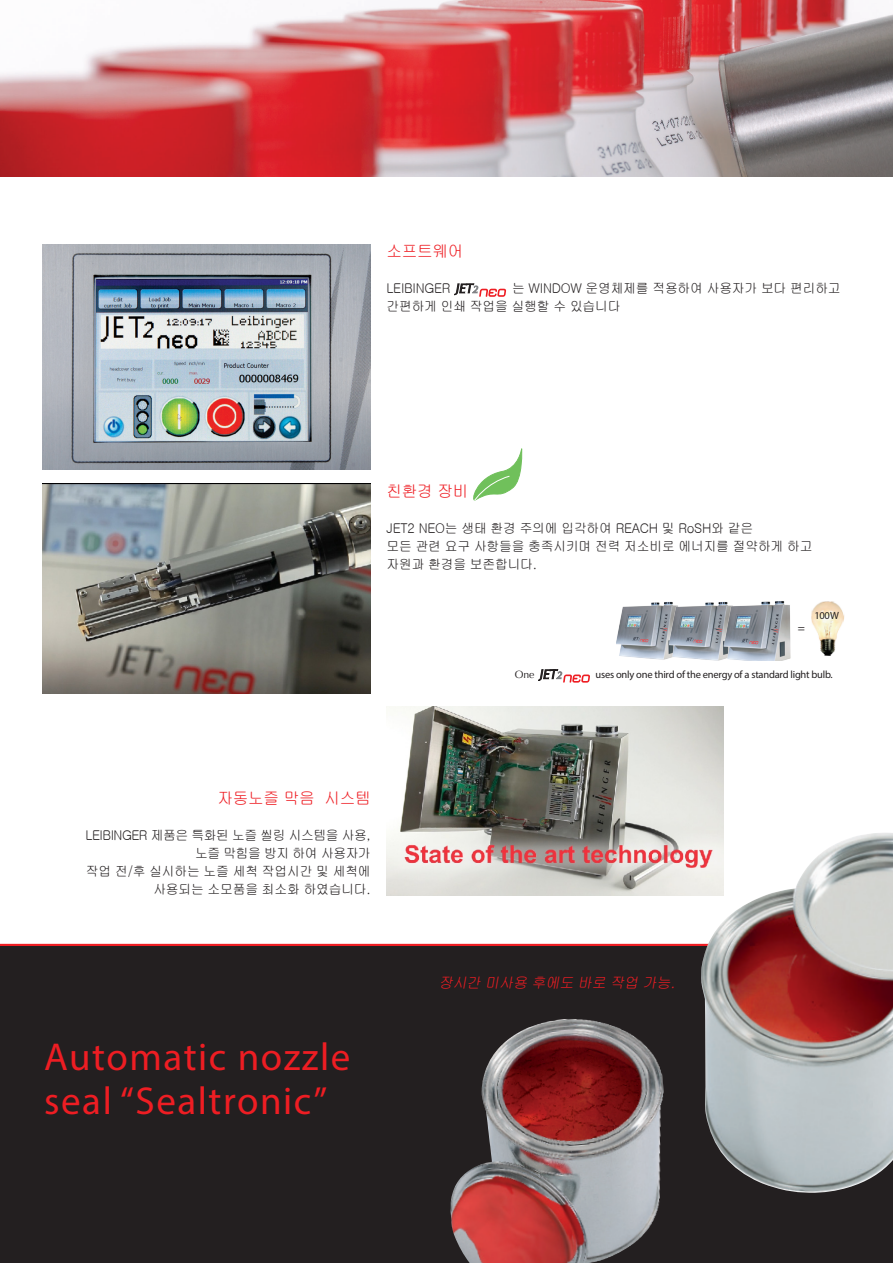
<style>
.page{position:relative;width:893px;height:1263px;background:#fff}
.page>*{position:absolute;margin:0;border:0;box-sizing:border-box;transform-origin:0 0}
.t1{font:39px/43.8px "Myriad Pro";letter-spacing:.04em;color:#ee1d23}
.t2{font:16.5px "Gulim";letter-spacing:-.02em;color:#ee1d23;scale:.95 1}
.t3{font:italic 15px "Gulim";color:#ee1d23;scale:.95 1}
.t4{font:13.5px/18px "Gulim";letter-spacing:-.02em;color:#231f20;scale:.95 1}
.t5{font:13.5px "Gulim";letter-spacing:-.04em;color:#231f20;scale:.95 1}
.t6{font:12px "Myriad Pro";color:#231f20}
.t7{font:10.5px "Myriad Pro";letter-spacing:-.02em;color:#231f20}
.t8{font:10.5px "Optima";color:#231f20}
</style>
<div class="page">
<hr style="left:0;top:944px;width:893px;height:3px;background:#ee1d23">
<div style="left:0;top:946px;width:893px;height:317px;background:#231f20"></div>
<img style="left:43px;top:244px;width:328px;height:226px">
<img style="left:701px;top:832px;width:192px;height:361px">
<img style="left:811px;top:601px;width:34px;height:55px">
<img style="left:616px;top:602px;width:53px;height:58px">
<img style="left:669px;top:602px;width:54px;height:59px">
<img style="left:723px;top:601px;width:68px;height:60px">
<img style="left:0;top:0;width:893px;height:176px">
<svg style="left:473px;top:448px;width:50px;height:53px"></svg>
<img style="left:450px;top:1019px;width:214px;height:244px">
<svg style="left:454px;top:284px;width:52px;height:13px"></svg>
<svg style="left:538px;top:669px;width:52px;height:14px"></svg>
<img style="left:43px;top:483px;width:328px;height:210px">
<img style="left:387px;top:707px;width:336px;height:189px">
<p class="t2" style="left:387px;top:242px;width:83px">소프트웨어</p>
<p class="t4" style="left:387px;top:279px;width:69px">LEIBINGER</p>
<p class="t4" style="left:387px;top:279px;width:480px;text-indent:125px">는 WINDOW 운영체제를 적용하여 사용자가 보다 편리하고 간편하게 인쇄 작업을 실행할 수 있습니다</p>
<p class="t2" style="left:387px;top:482px;width:88px">친환경 장비</p>
<p class="t4" style="left:387px;top:519px;width:387px">JET2 NEO는 생태 환경 주의에 입각하여 REACH 및 RoSH와 같은</p>
<p class="t4" style="left:387px;top:537px;width:450px">모든 관련 요구 사항들을 충족시키며 전력 저소비로 에너지를 절약하게 하고</p>
<p class="t4" style="left:387px;top:555px;width:160px">자원과 환경을 보존합니다.</p>
<p class="t6" style="left:798px;top:621px;width:9px">=</p>
<p class="t7" style="left:814px;top:609px;width:26px">100 W</p>
<p class="t8" style="left:515px;top:669px;width:21px">One</p>
<p class="t7" style="left:595px;top:668px;width:239px">uses only one third of the energy of a standard light bulb.</p>
<p class="t2" style="left:217px;top:790px;width:163px">자동노즐 막음 시스템</p>
<p class="t5" style="left:86px;top:829px;width:302px">LEIBINGER 제품은 특화된 노즐 씰링 시스템을 사용,</p>
<p class="t5" style="left:195px;top:847px;width:186px">노즐 막힘을 방지 하여 사용자가</p>
<p class="t4" style="left:86px;top:863px;width:301px">작업 전/후 실시하는 노즐 세척 작업시간 및 세척에</p>
<p class="t4" style="left:153px;top:881px;width:230px">사용되는 소모품을 최소화 하였습니다.</p>
<p class="t1" style="left:44px;top:1034px;width:308px">Automatic nozzle seal “Sealtronic”</p>
<p class="t3" style="left:439px;top:975px;width:253px">장시간 미사용 후에도 바로 작업 가능.</p>
</div>
